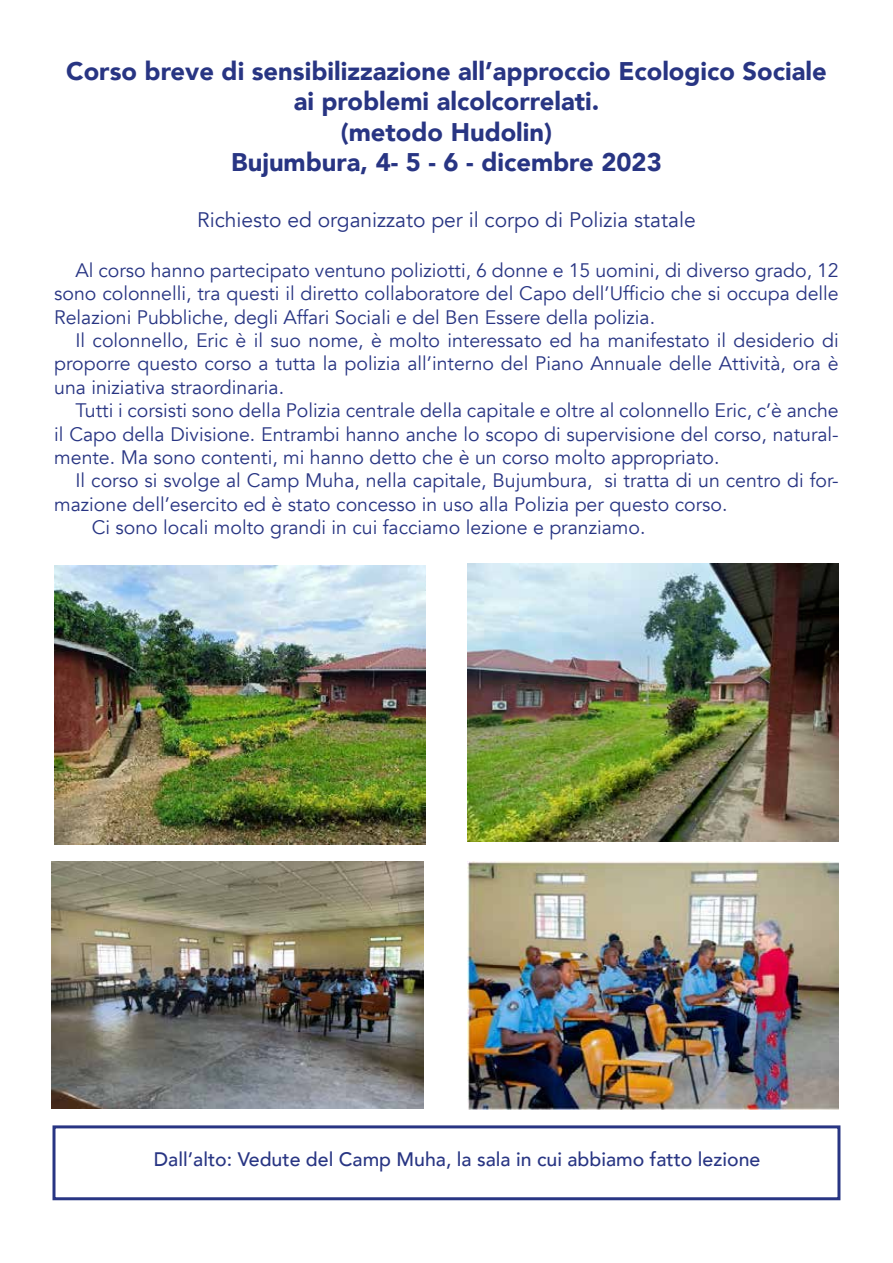
<style>
.page{position:relative;width:893px;height:1263px;background:#fff}
.page>*{position:absolute;margin:0;border:0;box-sizing:border-box;transform-origin:0 0}
.t1{font:900 25.5px/30.6px "Avenir";color:#283583;text-align:center}
.t2{font:21px "Avenir";color:#283583}
.t3{font:19.5px/23.4px "Avenir";color:#283583;text-align:justify}
.t4{font:500 19.5px "Avenir";color:#283583}
</style>
<div class="page">
<img style="left:54px;top:565px;width:372px;height:279px">
<img style="left:467px;top:861px;width:372px;height:248px">
<div style="left:52px;top:1125px;width:788px;height:75px;border:3px solid #283583"></div>
<img style="left:52px;top:861px;width:371px;height:248px">
<img style="left:468px;top:563px;width:371px;height:279px">
<h1 class="t1" style="left:66px;top:55px;width:762px">Corso breve di sensibilizzazione all’approccio Ecologico Sociale ai problemi alcolcorrelati.<br>(metodo Hudolin)<br>Bujumbura, 4- 5 - 6 - dicembre 2023</h1>
<p class="t2" style="left:197px;top:207px;width:500px">Richiesto ed organizzato per il corpo di Polizia statale</p>
<p class="t3" style="left:54px;top:259px;width:786px;text-indent:21px">Al corso hanno partecipato ventuno poliziotti, 6 donne e 15 uomini, di diverso grado, 12 sono colonnelli, tra questi il diretto collaboratore del Capo dell’Ufficio che si occupa delle Relazioni Pubbliche, degli Affari Sociali e del Ben Essere della polizia.</p>
<p class="t3" style="left:54px;top:329px;width:786px;text-indent:21px">Il colonnello, Eric è il suo nome, è molto interessato ed ha manifestato il desiderio di proporre questo corso a tutta la polizia all’interno del Piano Annuale delle Attività, ora è una iniziativa straordinaria.</p>
<p class="t3" style="left:54px;top:399px;width:786px;text-indent:21px">Tutti i corsisti sono della Polizia centrale della capitale e oltre al colonnello Eric, c’è anche il Capo della Divisione. Entrambi hanno anche lo scopo di supervisione del corso, natural&shy;mente. Ma sono contenti, mi hanno detto che è un corso molto appropriato.</p>
<p class="t3" style="left:75px;top:469px;width:765px">Il corso si svolge al Camp Muha, nella capitale, Bujumbura, si tratta di un centro di for-</p>
<p class="t3" style="left:54px;top:493px;width:675px">mazione dell’esercito ed è stato concesso in uso alla Polizia per questo corso.</p>
<p class="t3" style="left:92px;top:516px;width:555px">Ci sono locali molto grandi in cui facciamo lezione e pranziamo.</p>
<p class="t4" style="left:154px;top:1142px;width:608px">Dall’alto: Vedute del Camp Muha, la sala in cui abbiamo fatto lezione</p>
</div>
